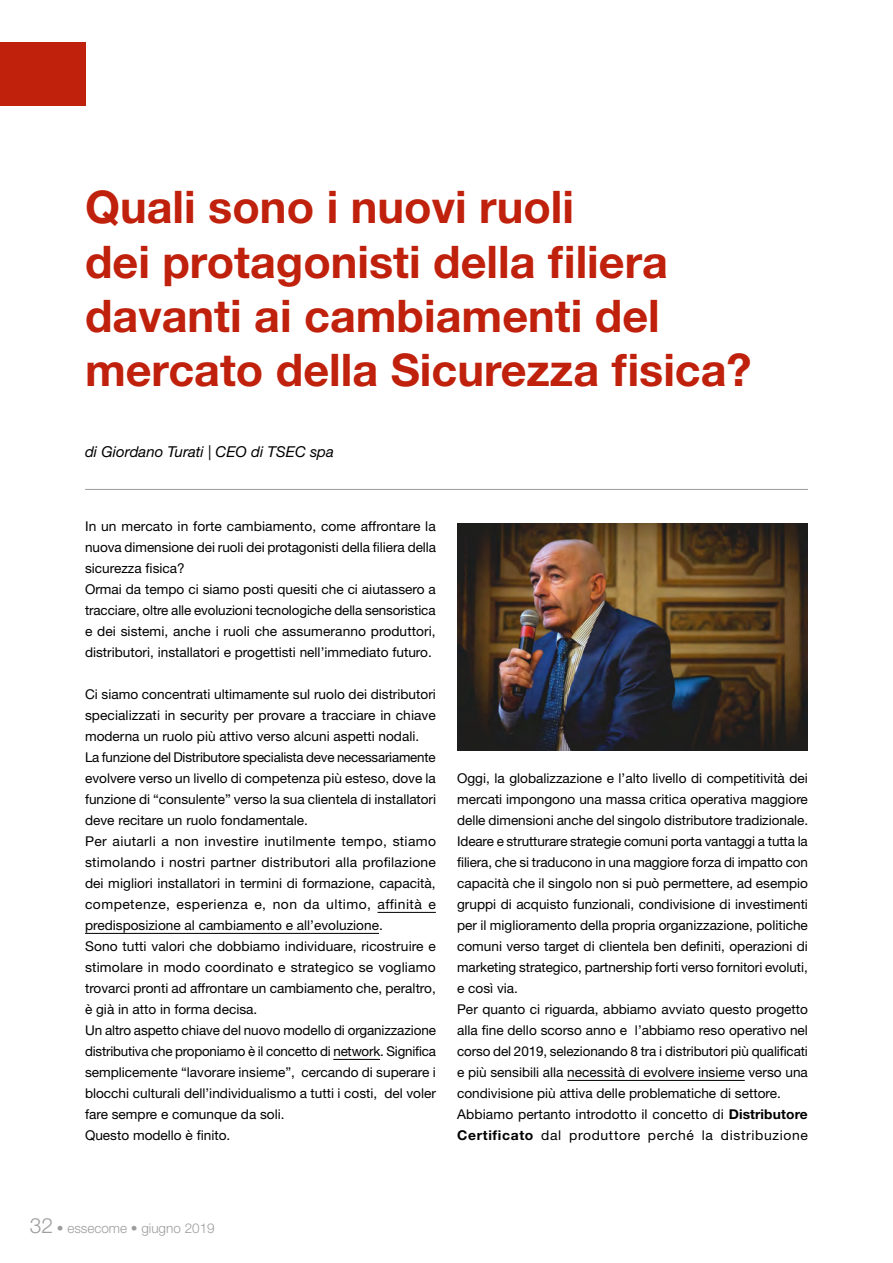
<style>
.page{position:relative;width:893px;height:1263px;background:#fff}
.page>*{position:absolute;margin:0;border:0;box-sizing:border-box;transform-origin:0 0}
.t1{font:700 45px/54px "Helvetica Neue LT Std";color:#c0210c}
.t2{font:italic 15px "Helvetica Neue LT Std";color:#000}
.t3{font:13.5px/21px "Helvetica Neue LT Std";color:#000}
.t4{font:300 13.5px "Helvetica Neue LT Std";color:#9d9d9c}
.s1{font-weight:700}
.s2{font-size:21px}
</style>
<div class="page">
<div style="left:0;top:43px;width:85px;height:63px;background:#c0210c"></div>
<hr style="left:377px;top:912px;width:59px;height:1px;background:#000">
<hr style="left:85px;top:933px;width:294px;height:1px;background:#000">
<hr style="left:333px;top:1059px;width:47px;height:1px;background:#000">
<hr style="left:85px;top:489px;width:723px;height:1px;background:#9d9d9c">
<hr style="left:567px;top:1080px;width:178px;height:1px;background:#000">
<img style="left:457px;top:523px;width:351px;height:228px">
<h1 class="t1" style="left:85px;top:179px;width:668px">Quali sono i nuovi ruoli<br>dei protagonisti della filiera davanti ai cambiamenti del mercato della Sicurezza fisica?</h1>
<p class="t2" style="left:85px;top:443px;width:250px">di Giordano Turati | CEO di TSEC spa</p>
<p class="t3" style="left:85px;top:516px;width:353px">In un mercato in forte cambiamento, come affrontare la nuova dimensione dei ruoli dei protagonisti della filiera della sicurezza fisica?<br>Ormai da tempo ci siamo posti quesiti che ci aiutassero a tracciare, oltre alle evoluzioni tecnologiche della sensoristica e dei sistemi, anche i ruoli che assumeranno produttori, distributori, installatori e progettisti nell’immediato futuro.</p>
<p class="t3" style="left:85px;top:684px;width:353px">Ci siamo concentrati ultimamente sul ruolo dei distributori specializzati in security per provare a tracciare in chiave moderna un ruolo più attivo verso alcuni aspetti nodali.<br>La funzione del Distributore specialista deve necessariamente evolvere verso un livello di competenza più esteso, dove la funzione di “consulente” verso la sua clientela di installatori deve recitare un ruolo fondamentale.<br>Per aiutarli a non investire inutilmente tempo, stiamo stimolando i nostri partner distributori alla profilazione dei migliori installatori in termini di formazione, capacità, competenze, esperienza e, non da ultimo, affinità e predisposizione al cambiamento e all’evoluzione.<br>Sono tutti valori che dobbiamo individuare, ricostruire e stimolare in modo coordinato e strategico se vogliamo trovarci pronti ad affrontare un cambiamento che, peraltro, è già in atto in forma decisa.<br>Un altro aspetto chiave del nuovo modello di organizzazione distributiva che proponiamo è il concetto di network. Significa semplicemente “lavorare insieme”, cercando di superare i blocchi culturali dell’individualismo a tutti i costi, del voler fare sempre e comunque da soli.<br>Questo modello è finito.</p>
<p class="t3" style="left:457px;top:768px;width:353px">Oggi, la globalizzazione e l’alto livello di competitività dei mercati impongono una massa critica operativa maggiore delle dimensioni anche del singolo distributore tradizionale.<br>Ideare e strutturare strategie comuni porta vantaggi a tutta la filiera, che si traducono in una maggiore forza di impatto con capacità che il singolo non si può permettere, ad esempio gruppi di acquisto funzionali, condivisione di investimenti per il miglioramento della propria organizzazione, politiche comuni verso target di clientela ben definiti, operazioni di marketing strategico, partnership forti verso fornitori evoluti, e così via.<br>Per quanto ci riguarda, abbiamo avviato questo progetto alla fine dello scorso anno e l’abbiamo reso operativo nel corso del 2019, selezionando 8 tra i distributori più qualificati e più sensibili alla necessità di evolvere insieme verso una condivisione più attiva delle problematiche di settore.<br>Abbiamo pertanto introdotto il concetto di <span class="s1">Distributore Certificato</span> dal produttore perché la distribuzione</p>
<p class="t4" style="left:30px;top:1220px;width:186px"><span class="s2">32</span> • essecome • giugno 2019</p>
</div>
